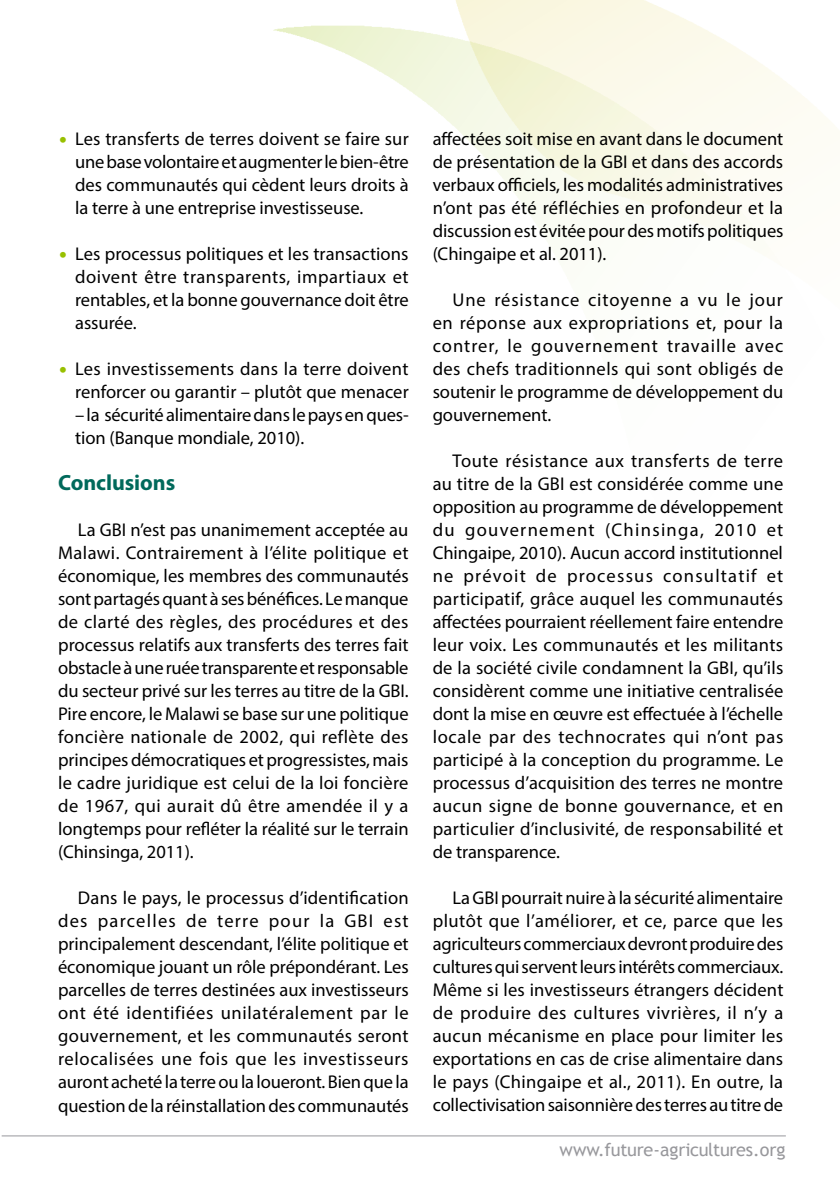
<style>
.page{position:relative;width:840px;height:1191px;background:#fff}
.page>*{position:absolute;margin:0;border:0;box-sizing:border-box;transform-origin:0 0}
.t1{font:700 22px "Myriad Pro";letter-spacing:-.005em;color:#00695b}
.t2{font:18.4px/23px "Myriad Pro";letter-spacing:-.005em;color:#000;text-align:justify}
.t3{font:18px "Trebuchet MS";letter-spacing:-.015em;color:#98989c}
.s1{font-family:"Trebuchet MS";font-weight:700;color:#98c000}
</style>
<div class="page">
<hr style="left:2px;top:1135px;width:783px;height:1px;background:#98989c">
<p class="t2" style="left:75px;top:127px;width:335px;text-indent:-17px"><span class="s1">•</span> Les transferts de terres doivent se faire sur une base volontaire et augmenter le bien-être des communautés qui cèdent leurs droits à la terre à une entreprise investisseuse.</p>
<p class="t2" style="left:75px;top:242px;width:335px;text-indent:-17px"><span class="s1">•</span> Les processus politiques et les transactions doivent être transparents, impartiaux et rentables, et la bonne gouvernance doit être assurée.</p>
<p class="t2" style="left:58px;top:357px;width:352px;text-align:right"><span class="s1">•</span> Les investissements dans la terre doivent renforcer ou garantir – plutôt que menacer</p>
<p class="t2" style="left:75px;top:403px;width:335px">– la sécurité alimentaire dans le pays en ques&shy;tion (Banque mondiale, 2010).</p>
<p class="t1" style="left:58px;top:468px;width:119px">Conclusions</p>
<p class="t2" style="left:58px;top:518px;width:352px;text-indent:20px">La GBI n’est pas unanimement acceptée au Malawi. Contrairement à l’élite politique et économique, les membres des communautés sont partagés quant à ses bénéfices. Le manque de clarté des règles, des procédures et des processus relatifs aux transferts des terres fait obstacle à une ruée transparente et responsable du secteur privé sur les terres au titre de la GBI.<br>Pire encore, le Malawi se base sur une politique foncière nationale de 2002, qui reflète des principes démocratiques et progressistes, mais le cadre juridique est celui de la loi foncière de 1967, qui aurait dû être amendée il y a longtemps pour refléter la réalité sur le terrain (Chinsinga, 2011).</p>
<p class="t2" style="left:58px;top:886px;width:352px;text-indent:20px">Dans le pays, le processus d’identification des parcelles de terre pour la GBI est principalement descendant, l’élite politique et économique jouant un rôle prépondérant. Les parcelles de terres destinées aux investisseurs ont été identifiées unilatéralement par le gouvernement, et les communautés seront relocalisées une fois que les investisseurs auront acheté la terre ou la loueront. Bien que la question de la réinstallation des communautés</p>
<p class="t2" style="left:432px;top:127px;width:352px">affectées soit mise en avant dans le document de présentation de la GBI et dans des accords verbaux officiels, les modalités administratives n’ont pas été réfléchies en profondeur et la discussion est évitée pour des motifs politiques (Chingaipe et al. 2011).</p>
<p class="t2" style="left:432px;top:288px;width:352px;text-indent:20px">Une résistance citoyenne a vu le jour en réponse aux expropriations et, pour la contrer, le gouvernement travaille avec des chefs traditionnels qui sont obligés de soutenir le programme de développement du gouvernement.</p>
<p class="t2" style="left:432px;top:449px;width:352px;text-indent:20px">Toute résistance aux transferts de terre au titre de la GBI est considérée comme une opposition au programme de développement du gouvernement (Chinsinga, 2010 et Chingaipe, 2010). Aucun accord institutionnel ne prévoit de processus consultatif et participatif, grâce auquel les communautés affectées pourraient réellement faire entendre leur voix. Les communautés et les militants de la société civile condamnent la GBI, qu’ils considèrent comme une initiative centralisée dont la mise en œuvre est effectuée à l’échelle locale par des technocrates qui n’ont pas participé à la conception du programme. Le processus d’acquisition des terres ne montre aucun signe de bonne gouvernance, et en particulier d’inclusivité, de responsabilité et de transparence.</p>
<p class="t2" style="left:432px;top:886px;width:352px;text-indent:20px">La GBI pourrait nuire à la sécurité alimentaire plutôt que l’améliorer, et ce, parce que les agriculteurs commerciaux devront produire des cultures qui servent leurs intérêts commerciaux.<br>Même si les investisseurs étrangers décident de produire des cultures vivrières, il n’y a aucun mécanisme en place pour limiter les exportations en cas de crise alimentaire dans le pays (Chingaipe et al., 2011). En outre, la collectivisation saisonnière des terres au titre de</p>
<p class="t3" style="left:559px;top:1139px;width:227px">www.future-agricultures.org</p>
</div>
